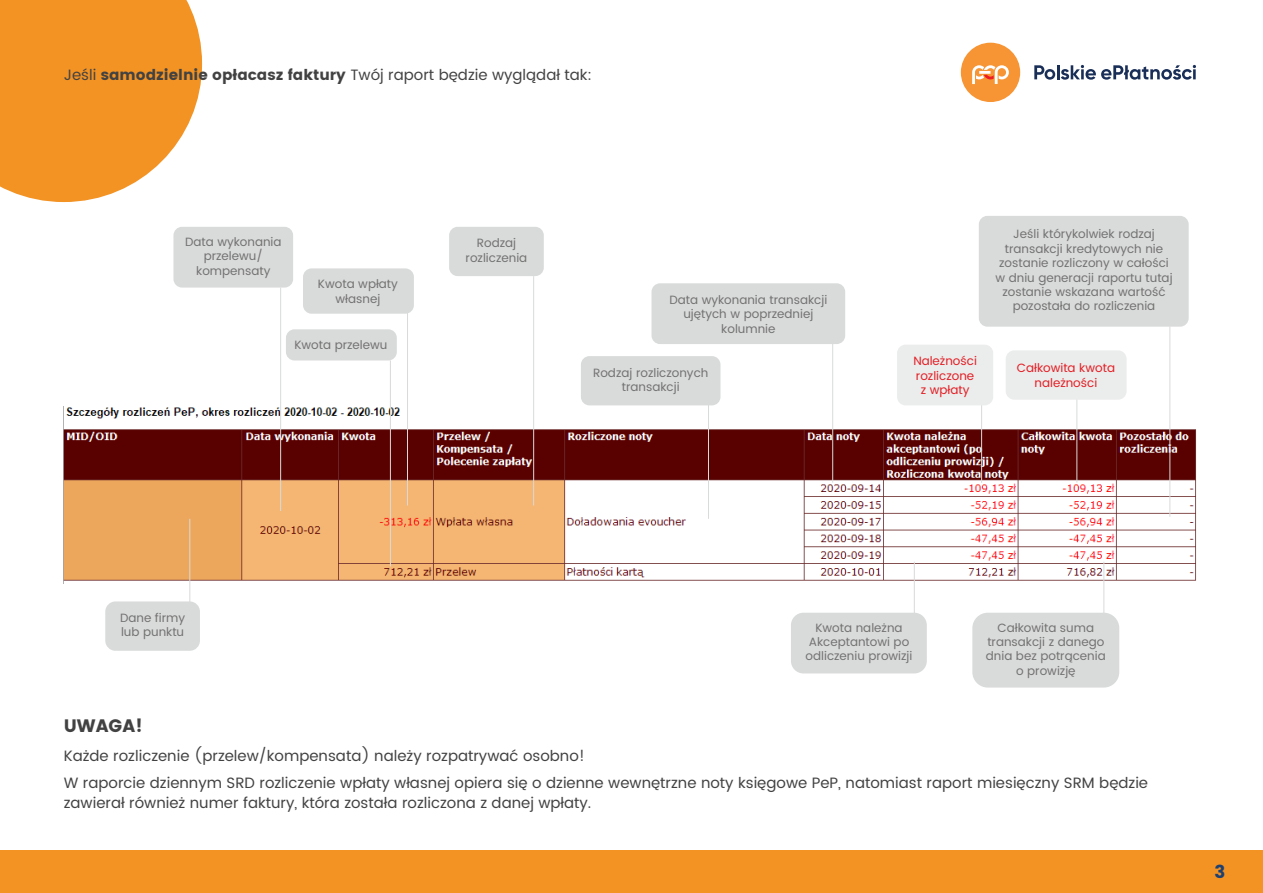
<style>
.page{position:relative;width:1263px;height:893px;background:#fff}
.page>*{position:absolute;margin:0;border:0;box-sizing:border-box;transform-origin:0 0}
.t1{font:700 18px "Poppins";color:#434242}
.t2{font:700 18px "Poppins";color:#1e4071}
.t3{font:15px/27px "Poppins";color:#434242}
.t4{font:12px/14.4px "Poppins";color:#727271;text-align:center}
.t5{font:12px/14.4px "Poppins";color:#e31e24;text-align:center}
.s1{font-weight:700}
</style>
<div class="page">
<div style="left:0;top:850px;width:1263px;height:43px;background:#f39324"></div>
<img style="left:64px;top:407px;width:1132px;height:176px">
<svg style="left:0;top:0;width:202px;height:202px;background:#f49f3d"></svg>
<div style="left:961px;top:43px;width:59px;height:59px;background:#f79433;border-radius:50%"></div>
<svg style="left:972px;top:65px;width:37px;height:19px"></svg>
<svg style="left:1034px;top:65px;width:162px;height:15px"></svg>
<hr style="left:280px;top:288px;width:1px;height:223px;background:#d9dada">
<div style="left:173px;top:227px;width:120px;height:61px;background:#d9dada;border-radius:9px"></div>
<hr style="left:189px;top:519px;width:1px;height:105px;background:#d9dada">
<div style="left:105px;top:601px;width:95px;height:50px;background:#d9dada;border-radius:10px"></div>
<hr style="left:390px;top:360px;width:1px;height:206px;background:#d9dada">
<div style="left:286px;top:329px;width:111px;height:31px;background:#d9dada;border-radius:9px"></div>
<hr style="left:708px;top:360px;width:1px;height:159px;background:#d9dada">
<div style="left:581px;top:356px;width:139px;height:49px;background:#d9dada;border-radius:9px"></div>
<hr style="left:832px;top:338px;width:1px;height:145px;background:#d9dada">
<div style="left:651px;top:283px;width:194px;height:61px;background:#d9dada;border-radius:9px"></div>
<hr style="left:981px;top:384px;width:1px;height:99px;background:#d9dada">
<div style="left:897px;top:345px;width:96px;height:60px;background:#ebecec;border-radius:9px"></div>
<hr style="left:1076px;top:384px;width:1px;height:99px;background:#d9dada">
<div style="left:1006px;top:350px;width:120px;height:50px;background:#ebecec;border-radius:9px"></div>
<hr style="left:1169px;top:326px;width:1px;height:191px;background:#d9dada">
<div style="left:979px;top:216px;width:210px;height:111px;background:#d9dada;border-radius:9px"></div>
<hr style="left:533px;top:276px;width:1px;height:229px;background:#d9dada">
<div style="left:449px;top:227px;width:95px;height:49px;background:#d9dada;border-radius:9px"></div>
<hr style="left:914px;top:562px;width:1px;height:111px;background:#d9dada">
<div style="left:791px;top:613px;width:136px;height:60px;background:#d9dada;border-radius:12px"></div>
<hr style="left:1103px;top:562px;width:1px;height:111px;background:#d9dada">
<div style="left:972px;top:613px;width:147px;height:75px;background:#d9dada;border-radius:15px"></div>
<hr style="left:407px;top:300px;width:1px;height:205px;background:#d9dada">
<div style="left:303px;top:268px;width:111px;height:46px;background:#d9dada;border-radius:9px"></div>
<p class="t3" style="left:64px;top:62px;width:530px">Jeśli <span class="s1">samodzielnie opłacasz faktury</span> Twój raport będzie wyglądał tak:</p>
<p class="t4" style="left:185px;top:234px;width:98px">Data wykonania przelewu/ kompensaty</p>
<p class="t4" style="left:318px;top:277px;width:81px">Kwota wpłaty własnej</p>
<p class="t4" style="left:294px;top:338px;width:95px">Kwota przelewu</p>
<p class="t4" style="left:466px;top:236px;width:63px">Rodzaj rozliczenia</p>
<p class="t4" style="left:669px;top:292px;width:159px">Data wykonania transakcji ujętych w poprzedniej kolumnie</p>
<p class="t4" style="left:593px;top:365px;width:117px">Rodzaj rozliczonych transakcji</p>
<p class="t4" style="left:995px;top:227px;width:179px">Jeśli którykolwiek rodzaj transakcji kredytowych nie zostanie rozliczony w całości w dniu generacji raportu tutaj zostanie wskazana wartość pozostała do rozliczenia</p>
<p class="t5" style="left:913px;top:354px;width:65px">Należności rozliczone z wpłaty</p>
<p class="t5" style="left:1017px;top:361px;width:100px">Całkowita kwota należności</p>
<p class="t4" style="left:120px;top:611px;width:67px;text-align:left">Dane firmy lub punktu</p>
<p class="t4" style="left:805px;top:620px;width:108px">Kwota należna<br>Akceptantowi po odliczeniu prowizji</p>
<p class="t4" style="left:986px;top:620px;width:121px">Całkowita suma transakcji z danego dnia bez potrącenia o prowizję</p>
<h1 class="t1" style="left:64px;top:713px;width:81px">UWAGA!</h1>
<p class="t3" style="left:64px;top:742px;width:1086px">Każde rozliczenie (przelew/kompensata) należy rozpatrywać osobno!<br>W raporcie dziennym SRD rozliczenie wpłaty własnej opiera się o dzienne wewnętrzne noty księgowe PeP, natomiast raport miesięczny SRM będzie</p>
<p class="t3" style="left:64px;top:789px;width:529px">zawierał również numer faktury, która została rozliczona z danej wpłaty.</p>
<h1 class="t2" style="left:1214px;top:859px;width:12px">3</h1>
</div>
